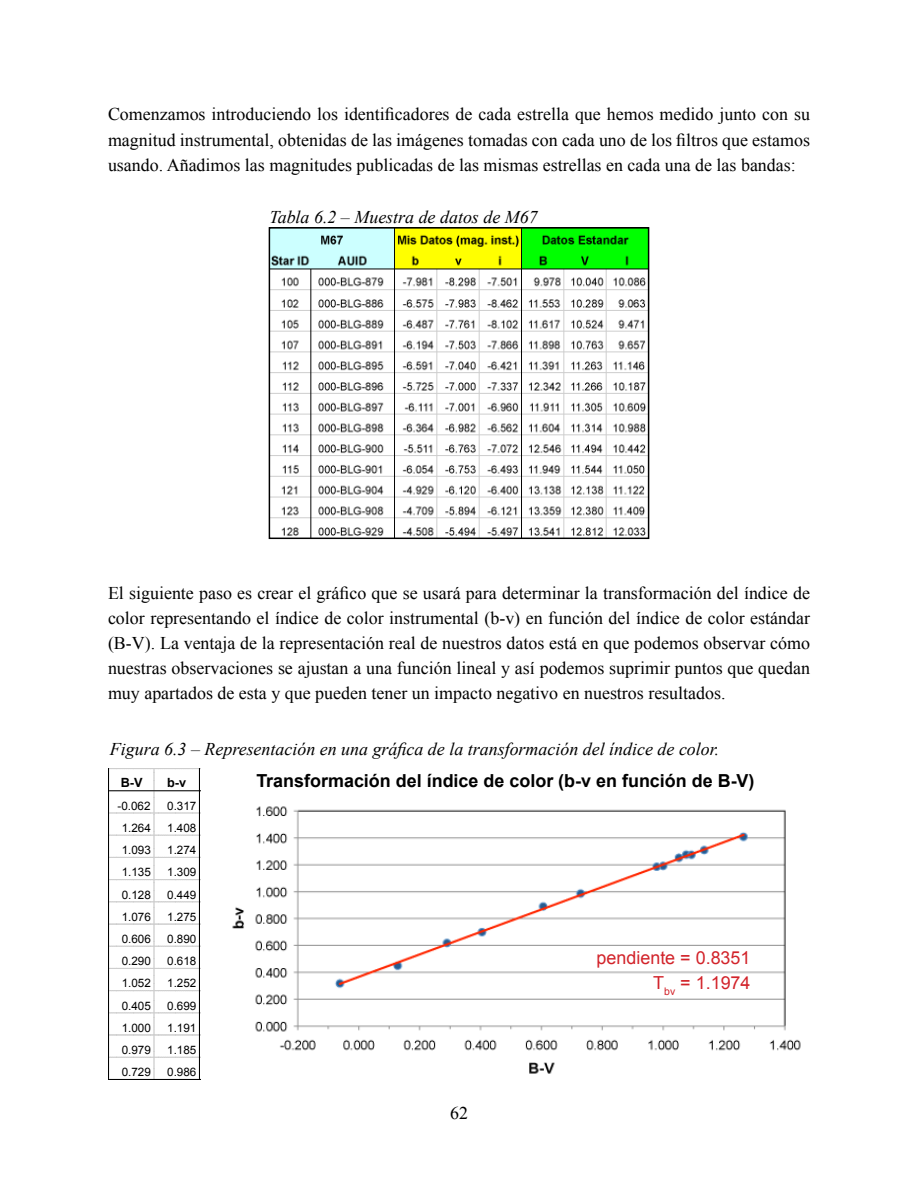
<style>
.page{position:relative;width:918px;height:1188px;background:#fff}
.page>*{position:absolute;margin:0;border:0;box-sizing:border-box;transform-origin:0 0}
.t1{font:18px/25px "Times New Roman";color:#000;text-align:justify}
.t2{font:italic 18px "Times New Roman";color:#000}
.t3{font:700 18px "Arial";color:#000}
.t4{font:18px/25px "Arial";color:#d2232a;text-align:right}
.t5{font:700 12.75px "Arial";color:#000}
.t6{font:11.7px "Arial";color:#000}
</style>
<div class="page">
<hr style="left:109px;top:768px;width:90px;height:1px;background:#bfbfbf">
<hr style="left:153px;top:769px;width:2px;height:21px;background:#bfbfbf">
<hr style="left:109px;top:812px;width:90px;height:2px;background:#bfbfbf">
<hr style="left:109px;top:835px;width:90px;height:1px;background:#bfbfbf">
<hr style="left:109px;top:857px;width:90px;height:1px;background:#bfbfbf">
<hr style="left:109px;top:879px;width:90px;height:1px;background:#bfbfbf">
<hr style="left:109px;top:901px;width:90px;height:1px;background:#bfbfbf">
<hr style="left:109px;top:923px;width:90px;height:2px;background:#bfbfbf">
<hr style="left:109px;top:946px;width:90px;height:1px;background:#bfbfbf">
<hr style="left:109px;top:968px;width:90px;height:1px;background:#bfbfbf">
<hr style="left:109px;top:990px;width:90px;height:1px;background:#bfbfbf">
<hr style="left:109px;top:1012px;width:90px;height:1px;background:#bfbfbf">
<hr style="left:109px;top:1035px;width:90px;height:1px;background:#bfbfbf">
<hr style="left:109px;top:1057px;width:90px;height:1px;background:#bfbfbf">
<hr style="left:108px;top:768px;width:1px;height:311px;background:#000">
<hr style="left:153px;top:791px;width:2px;height:288px;background:#bfbfbf">
<hr style="left:199px;top:768px;width:1px;height:311px;background:#000">
<hr style="left:109px;top:790px;width:91px;height:1px;background:#000">
<hr style="left:109px;top:1079px;width:91px;height:1px;background:#000">
<img style="left:232px;top:806px;width:569px;height:268px">
<img style="left:271px;top:229px;width:376px;height:308px">
<div style="left:269px;top:227px;width:380px;height:312px;border:1px solid #000"></div>
<p class="t1" style="left:108px;top:102px;width:704px">Comenzamos introduciendo los identificadores de cada estrella que hemos medido junto con su magnitud instrumental, obtenidas de las imágenes tomadas con cada uno de los filtros que estamos usando. Añadimos las magnitudes publicadas de las mismas estrellas en cada una de las bandas:</p>
<p class="t2" style="left:269px;top:204px;width:270px">Tabla 6.2 – Muestra de datos de M67</p>
<p class="t1" style="left:108px;top:580px;width:704px">El siguiente paso es crear el gráfico que se usará para determinar la transformación del índice de color representando el índice de color instrumental (b-v) en función del índice de color estándar (B-V). La ventaja de la representación real de nuestros datos está en que podemos observar cómo nuestras observaciones se ajustan a una función lineal y así podemos suprimir puntos que quedan muy apartados de esta y que pueden tener un impacto negativo en nuestros resultados.</p>
<p class="t2" style="left:110px;top:737px;width:611px">Figura 6.3 – Representación en una gráfica de la transformación del índice de color.</p>
<p class="t5" style="left:121px;top:774px;width:23px">B-V</p>
<p class="t5" style="left:167px;top:774px;width:21px">b-v</p>
<p class="t6" style="left:118px;top:798px;width:35px">-0.062</p>
<p class="t6" style="left:167px;top:798px;width:31px">0.317</p>
<p class="t6" style="left:122px;top:820px;width:31px">1.264</p>
<p class="t6" style="left:167px;top:820px;width:31px">1.408</p>
<p class="t6" style="left:122px;top:842px;width:31px">1.093</p>
<p class="t6" style="left:167px;top:842px;width:31px">1.274</p>
<p class="t6" style="left:122px;top:865px;width:31px">1.135</p>
<p class="t6" style="left:167px;top:865px;width:31px">1.309</p>
<p class="t6" style="left:122px;top:887px;width:31px">0.128</p>
<p class="t6" style="left:167px;top:887px;width:31px">0.449</p>
<p class="t6" style="left:122px;top:909px;width:31px">1.076</p>
<p class="t6" style="left:167px;top:909px;width:31px">1.275</p>
<p class="t6" style="left:122px;top:931px;width:31px">0.606</p>
<p class="t6" style="left:167px;top:931px;width:31px">0.890</p>
<p class="t6" style="left:122px;top:953px;width:31px">0.290</p>
<p class="t6" style="left:167px;top:953px;width:31px">0.618</p>
<p class="t6" style="left:122px;top:976px;width:31px">1.052</p>
<p class="t6" style="left:167px;top:976px;width:31px">1.252</p>
<p class="t6" style="left:122px;top:998px;width:31px">0.405</p>
<p class="t6" style="left:167px;top:998px;width:31px">0.699</p>
<p class="t6" style="left:122px;top:1020px;width:31px">1.000</p>
<p class="t6" style="left:167px;top:1020px;width:31px">1.191</p>
<p class="t6" style="left:122px;top:1042px;width:31px">0.979</p>
<p class="t6" style="left:167px;top:1042px;width:31px">1.185</p>
<p class="t6" style="left:122px;top:1065px;width:31px">0.729</p>
<p class="t6" style="left:167px;top:1065px;width:31px">0.986</p>
<p class="t3" style="left:256px;top:768px;width:500px">Transformación del índice de color (b-v en función de B-V)</p>
<p class="t1" style="left:450px;top:1101px;width:19px">62</p>
<p class="t4" style="left:597px;top:945px;width:156px">pendiente = 0.8351<br>T<sub>bv</sub> = 1.1974</p>
</div>
